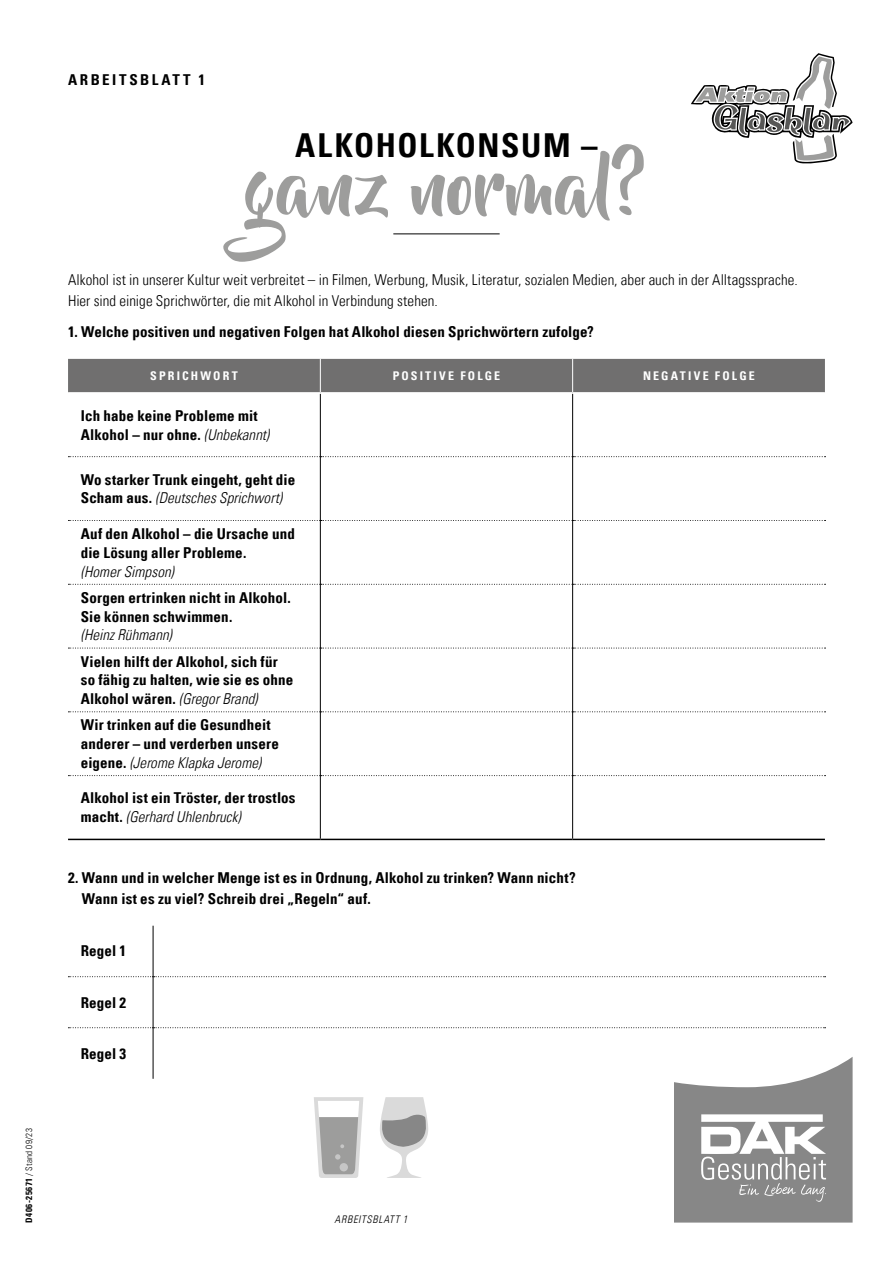
<style>
.page{position:relative;width:893px;height:1263px;background:#fff}
.page>*{position:absolute;margin:0;border:0;box-sizing:border-box;transform-origin:0 0}
.t1{font:72.3px "Beyond The Mountains";letter-spacing:.005em;color:#9d9d9c}
.t2{font:33px "Univers Com 67 Bold Cond";letter-spacing:.05em;color:#000}
.t3{font:15px/18.8px "Univers Com 67 Bold Cond";letter-spacing:.01em;color:#000}
.t4{font:15px/21px "Univers Com 47 Light Cond";letter-spacing:.005em;color:#000}
.t5{font:15px "Univers Com 47 Light Cond Obl";letter-spacing:.005em;color:#000}
.t6{font:15px "Univers Com 67 Bold Cond";letter-spacing:.165em;color:#000}
.t7{font:12px "Univers Com 67 Bold Cond";letter-spacing:.18em;color:#fff}
.t8{font:10.5px "Univers Com 47 Light Cond Obl";letter-spacing:.07em;color:#000}
.t9{font:9px "Univers Com 47 Light Cond";letter-spacing:.04em;color:#000}
.s1{font-family:"Univers Com 67 Bold Cond"}
.s2{font-family:"Univers Com 47 Light Cond Obl"}
</style>
<div class="page">
<svg style="left:674px;top:1057px;width:179px;height:165px"></svg>
<svg style="left:691px;top:53px;width:162px;height:110px"></svg>
<svg style="left:68px;top:976px;width:758px;height:1px"></svg>
<svg style="left:68px;top:1027px;width:758px;height:1px"></svg>
<hr style="left:153px;top:926px;width:1px;height:51px;background:#000">
<hr style="left:153px;top:977px;width:1px;height:51px;background:#000">
<hr style="left:153px;top:1028px;width:1px;height:51px;background:#000">
<div style="left:68px;top:359px;width:757px;height:33px;background:#706f6f"></div>
<svg style="left:321px;top:394px;width:504px;height:445px"></svg>
<svg style="left:68px;top:456px;width:757px;height:1px"></svg>
<svg style="left:68px;top:520px;width:757px;height:1px"></svg>
<svg style="left:68px;top:584px;width:757px;height:1px"></svg>
<svg style="left:68px;top:648px;width:757px;height:1px"></svg>
<svg style="left:68px;top:711px;width:757px;height:1px"></svg>
<svg style="left:68px;top:775px;width:757px;height:1px"></svg>
<hr style="left:320px;top:394px;width:1px;height:63px;background:#000">
<hr style="left:572px;top:394px;width:1px;height:63px;background:#000">
<hr style="left:320px;top:457px;width:1px;height:63px;background:#000">
<hr style="left:572px;top:457px;width:1px;height:63px;background:#000">
<hr style="left:320px;top:520px;width:1px;height:64px;background:#000">
<hr style="left:572px;top:520px;width:1px;height:64px;background:#000">
<hr style="left:320px;top:584px;width:1px;height:64px;background:#000">
<hr style="left:572px;top:584px;width:1px;height:64px;background:#000">
<hr style="left:320px;top:648px;width:1px;height:64px;background:#000">
<hr style="left:572px;top:648px;width:1px;height:64px;background:#000">
<hr style="left:320px;top:712px;width:1px;height:64px;background:#000">
<hr style="left:572px;top:712px;width:1px;height:64px;background:#000">
<hr style="left:320px;top:776px;width:1px;height:63px;background:#000">
<hr style="left:572px;top:776px;width:1px;height:63px;background:#000">
<hr style="left:68px;top:839px;width:252px;height:1px;background:#000">
<hr style="left:320px;top:839px;width:253px;height:1px;background:#000">
<hr style="left:573px;top:839px;width:252px;height:1px;background:#000">
<hr style="left:320px;top:359px;width:1px;height:33px;background:#fff">
<hr style="left:572px;top:359px;width:1px;height:33px;background:#fff">
<hr style="left:393px;top:233px;width:107px;height:1px;background:#000">
<svg style="left:314px;top:1097px;width:49px;height:81px"></svg>
<svg style="left:380px;top:1097px;width:48px;height:81px"></svg>
<p class="t9" style="left:23px;top:1222px;width:96px;rotate:-90deg"><span class="s1">D406-25671</span> / Stand 09/23</p>
<p class="t6" style="left:68px;top:71px;width:139px">ARBEITSBLATT 1</p>
<h2 class="t2" style="left:295px;top:125px;width:304px">ALKOHOLKONSUM –</h2>
<h1 class="t1" style="left:245px;top:147px;width:403px">ganz normal?</h1>
<p class="t4" style="left:68px;top:269px;width:731px">Alkohol ist in unserer Kultur weit verbreitet – in Filmen, Werbung, Musik, Literatur, sozialen Medien, aber auch in der Alltagssprache.<br>Hier sind einige Sprichwörter, die mit Alkohol in Verbindung stehen.</p>
<p class="t3" style="left:68px;top:322px;width:527px">1. Welche positiven und negativen Folgen hat Alkohol diesen Sprichwörtern zufolge?</p>
<p class="t7" style="left:150px;top:368px;width:89px">SPRICHWORT</p>
<p class="t7" style="left:393px;top:368px;width:109px">POSITIVE FOLGE</p>
<p class="t7" style="left:643px;top:368px;width:113px">NEGATIVE FOLGE</p>
<p class="t3" style="left:81px;top:406px;width:190px">Ich habe keine Probleme mit<br>Alkohol – nur ohne. <span class="s2">(Unbekannt)</span></p>
<p class="t3" style="left:81px;top:470px;width:216px">Wo starker Trunk eingeht, geht die</p>
<p class="t5" style="left:81px;top:489px;width:203px"><span class="s1">Scham aus.</span> (Deutsches Sprichwort)</p>
<p class="t3" style="left:81px;top:524px;width:216px">Auf den Alkohol – die Ursache und die Lösung aller Probleme.</p>
<p class="t5" style="left:81px;top:562px;width:95px">(Homer Simpson)</p>
<p class="t3" style="left:81px;top:588px;width:211px">Sorgen ertrinken nicht in Alkohol.<br>Sie können schwimmen.</p>
<p class="t5" style="left:81px;top:626px;width:93px">(Heinz Rühmann)</p>
<p class="t3" style="left:81px;top:652px;width:214px">Vielen hilft der Alkohol, sich für so fähig zu halten, wie sie es ohne<br>Alkohol wären. <span class="s2">(Gregor Brand)</span></p>
<p class="t3" style="left:81px;top:716px;width:200px">Wir trinken auf die Gesundheit anderer – und verderben unsere</p>
<p class="t5" style="left:81px;top:754px;width:182px"><span class="s1">eigene.</span> (Jerome Klapka Jerome)</p>
<p class="t3" style="left:81px;top:789px;width:216px">Alkohol ist ein Tröster, der trostlos</p>
<p class="t5" style="left:81px;top:808px;width:161px"><span class="s1">macht.</span> (Gerhard Uhlenbruck)</p>
<p class="t3" style="left:82px;top:867px;width:495px;line-height:21px;text-indent:-14px">2. Wann und in welcher Menge ist es in Ordnung, Alkohol zu trinken? Wann nicht?<br>Wann ist es zu viel? Schreib drei „Regeln“ auf.</p>
<p class="t3" style="left:81px;top:942px;width:47px">Regel 1</p>
<p class="t3" style="left:81px;top:993px;width:47px">Regel 2</p>
<p class="t3" style="left:81px;top:1044px;width:47px">Regel 3</p>
<p class="t8" style="left:335px;top:1212px;width:74px">ARBEITSBLATT 1</p>
</div>
